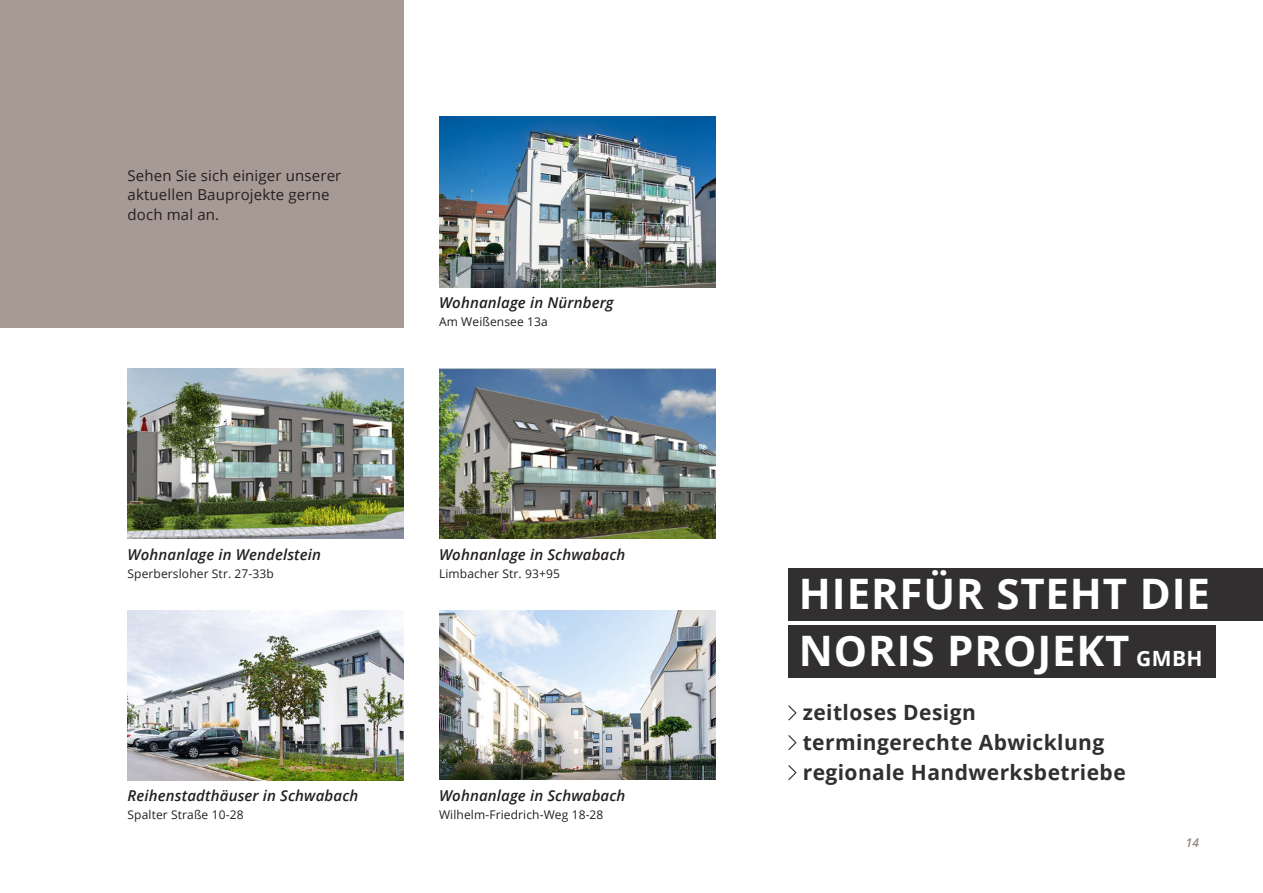
<style>
.page{position:relative;width:1263px;height:893px;background:#fff}
.page>*{position:absolute;margin:0;border:0;box-sizing:border-box;transform-origin:0 0}
.t1{font:700 42px/57px "Open Sans";letter-spacing:.02em;color:#fff}
.t2{font:700 21px/30px "Open Sans";letter-spacing:.02em;color:#312f30}
.t3{font:italic 600 15px "Open Sans";letter-spacing:.01em;color:#231f20}
.t4{font:15px/19.5px "Open Sans";letter-spacing:.01em;color:#231f20}
.t5{font:12px "Open Sans";letter-spacing:.01em;color:#231f20}
.t6{font:italic 600 12px "Open Sans";color:#938784}
.s1{font-size:21px}
</style>
<div class="page">
<div style="left:0;top:0;width:404px;height:327px;background:#a79a95"></div>
<img style="left:128px;top:369px;width:276px;height:170px">
<img style="left:128px;top:610px;width:276px;height:170px">
<img style="left:439px;top:117px;width:276px;height:170px">
<img style="left:439px;top:369px;width:276px;height:170px">
<img style="left:439px;top:610px;width:276px;height:170px">
<div style="left:788px;top:568px;width:475px;height:52px;background:#312f30"></div>
<div style="left:788px;top:625px;width:428px;height:53px;background:#312f30"></div>
<svg style="left:788px;top:705px;width:8px;height:15px"></svg>
<svg style="left:788px;top:735px;width:8px;height:15px"></svg>
<svg style="left:788px;top:765px;width:8px;height:15px"></svg>
<p class="t4" style="left:128px;top:165px;width:215px">Sehen Sie sich einiger unserer aktuellen Bauprojekte gerne doch mal an.</p>
<p class="t3" style="left:439px;top:292px;width:176px">Wohnanlage in Nürnberg</p>
<p class="t5" style="left:439px;top:313px;width:110px">Am Weißensee 13a</p>
<p class="t3" style="left:128px;top:544px;width:195px">Wohnanlage in Wendelstein</p>
<p class="t5" style="left:128px;top:565px;width:148px">Sperbersloher Str. 27-33b</p>
<p class="t3" style="left:439px;top:544px;width:188px">Wohnanlage in Schwabach</p>
<p class="t5" style="left:439px;top:565px;width:122px">Limbacher Str. 93+95</p>
<p class="t3" style="left:128px;top:786px;width:232px">Reihenstadthäuser in Schwabach</p>
<p class="t5" style="left:128px;top:807px;width:117px">Spalter Straße 10-28</p>
<p class="t3" style="left:439px;top:786px;width:188px">Wohnanlage in Schwabach</p>
<p class="t5" style="left:439px;top:807px;width:166px">Wilhelm-Friedrich-Weg 18-28</p>
<h1 class="t1" style="left:799px;top:565px;width:413px">HIERFÜR STEHT DIE<br>NORIS PROJEKT <span class="s1">GMBH</span></h1>
<h2 class="t2" style="left:803px;top:697px;width:324px">zeitloses Design termingerechte Abwicklung regionale Handwerksbetriebe</h2>
<p class="t6" style="left:1186px;top:834px;width:15px">14</p>
</div>
